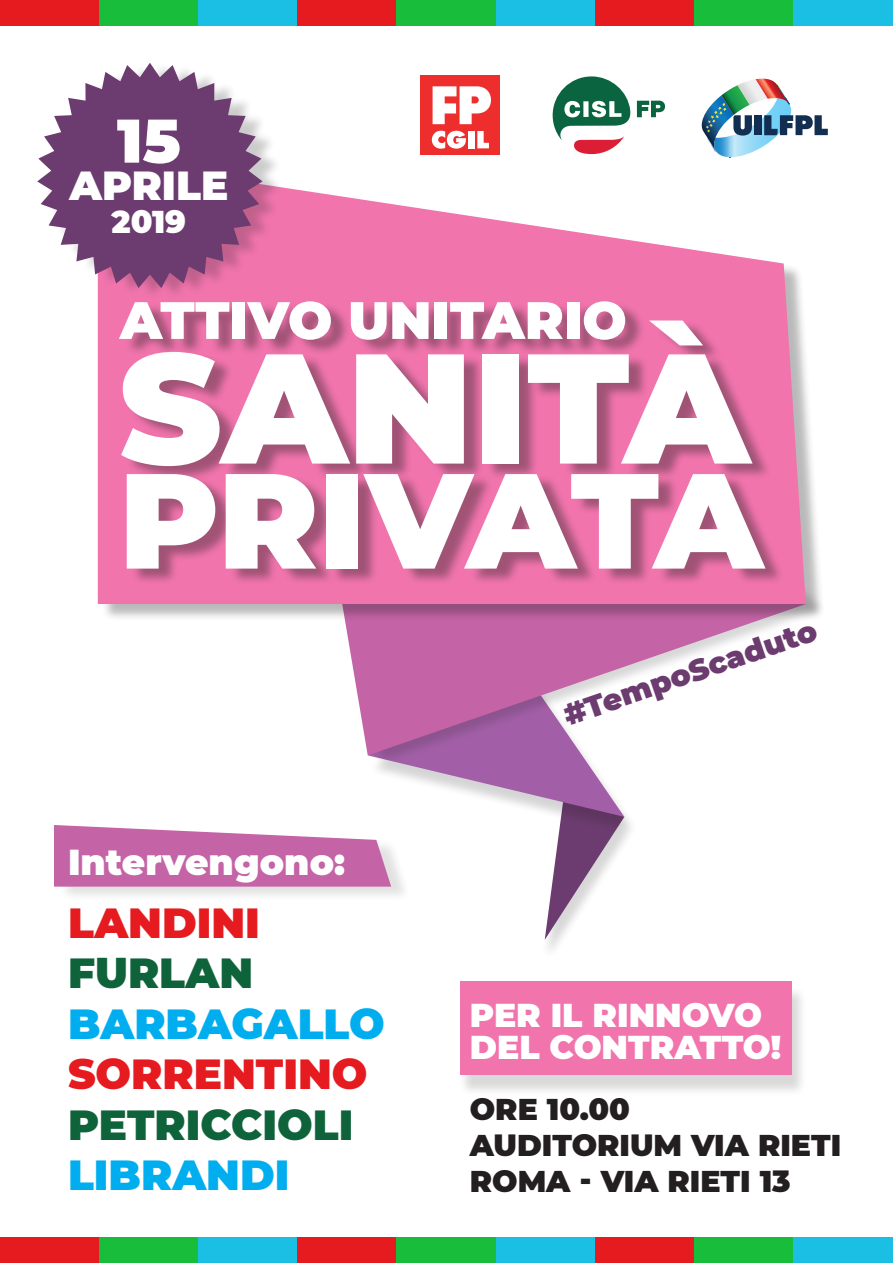
<style>
.page{position:relative;width:893px;height:1263px;background:#fff}
.page>*{position:absolute;margin:0;border:0;box-sizing:border-box;transform-origin:0 0}
.t1{font:900 156px "Montserrat";color:#fff}
.t2{font:900 135px "Montserrat";letter-spacing:-.02em;color:#fff}
.t3{font:900 61.5px "Montserrat";color:#fff}
.t4{font:900 52.5px "Montserrat";color:#fff}
.t5{font:900 42px "Montserrat";color:#00aeef}
.t6{font:900 42px "Montserrat";color:#e51b20}
.t7{font:900 42px "Montserrat";color:#0f633b}
.t8{font:900 40.5px "Montserrat";color:#fff}
.t9{font:900 36px "Montserrat";color:#fff}
.t10{font:900 33px/31.5px "Montserrat";color:#fff}
.t11{font:900 31.5px "Montserrat";color:#fff}
.t12{font:900 30px "Montserrat";color:#231f20}
.t13{font:900 30px "Montserrat";color:#6c3b6f}
</style>
<div class="page">
<div style="left:459px;top:986px;width:348px;height:110px;background:#231f20;opacity:.17"></div>
<div style="left:460px;top:981px;width:332px;height:94px;background:#f174ad"></div>
<div style="left:369px;top:662px;width:270px;height:175px;background:#231f20;opacity:.19"></div>
<svg style="left:54px;top:767px;width:570px;height:173px"></svg>
<div style="left:330px;top:454px;width:497px;height:313px;background:#231f20;opacity:.18"></div>
<svg style="left:330px;top:622px;width:476px;height:133px"></svg>
<div style="left:101px;top:161px;width:724px;height:461px;background:#231f20;opacity:.31"></div>
<svg style="left:98px;top:161px;width:708px;height:443px;fill:#f174ad"></svg>
<div style="left:126px;top:321px;width:659px;height:264px;background:#231f20;opacity:.39"></div>
<div style="left:124px;top:302px;width:521px;height:54px;background:#231f20;opacity:.39"></div>
<div style="left:44px;top:61px;width:240px;height:240px;background:#231f20;opacity:.23"></div>
<svg style="left:37px;top:63px;width:226px;height:225px;fill:#6c3b6f"></svg>
<div style="left:421px;top:75px;width:79px;height:80px;background:#ee2d2d"></div>
<svg style="left:432px;top:131px;width:34px;height:18px"></svg>
<div style="left:468px;top:131px;width:6px;height:17px;background:#fff"></div>
<svg style="left:477px;top:131px;width:12px;height:17px"></svg>
<svg style="left:433px;top:86px;width:58px;height:38px"></svg>
<svg style="left:553px;top:76px;width:78px;height:78px"></svg>
<svg style="left:637px;top:101px;width:28px;height:16px"></svg>
<img style="left:702px;top:112px;width:4px;height:18px">
<svg style="left:706px;top:79px;width:122px;height:78px"></svg>
<div style="left:0;top:1237px;width:99px;height:26px;background:#e51b20"></div>
<div style="left:99px;top:1237px;width:99px;height:26px;background:#17bd3b"></div>
<div style="left:198px;top:1237px;width:100px;height:26px;background:#1cbfe4"></div>
<div style="left:298px;top:1237px;width:99px;height:26px;background:#e51b20"></div>
<div style="left:397px;top:1237px;width:99px;height:26px;background:#17bd3b"></div>
<div style="left:496px;top:1237px;width:99px;height:26px;background:#1cbfe4"></div>
<div style="left:595px;top:1237px;width:99px;height:26px;background:#e51b20"></div>
<div style="left:694px;top:1237px;width:100px;height:26px;background:#17bd3b"></div>
<div style="left:794px;top:1237px;width:99px;height:26px;background:#1cbfe4"></div>
<div style="left:0;top:0;width:99px;height:26px;background:#e51b20"></div>
<div style="left:99px;top:0;width:99px;height:26px;background:#17bd3b"></div>
<div style="left:198px;top:0;width:100px;height:26px;background:#1cbfe4"></div>
<div style="left:298px;top:0;width:99px;height:26px;background:#e51b20"></div>
<div style="left:397px;top:0;width:99px;height:26px;background:#17bd3b"></div>
<div style="left:496px;top:0;width:99px;height:26px;background:#1cbfe4"></div>
<div style="left:595px;top:0;width:99px;height:26px;background:#e51b20"></div>
<div style="left:694px;top:0;width:100px;height:26px;background:#17bd3b"></div>
<div style="left:794px;top:0;width:99px;height:26px;background:#1cbfe4"></div>
<p class="t3" style="left:117px;top:95px;width:65px">15</p>
<p class="t8" style="left:69px;top:155px;width:160px">APRILE</p>
<p class="t11" style="left:112px;top:198px;width:76px">2019</p>
<p class="t4" style="left:120px;top:281px;width:508px">ATTIVO UNITARIO</p>
<p class="t1" style="left:119px;top:291px;width:632px">SANITÀ</p>
<p class="t2" style="left:119px;top:419px;width:645px">PRIVATA</p>
<p class="t9" style="left:68px;top:835px;width:279px">Intervengono:</p>
<p class="t6" style="left:68px;top:891px;width:193px">LANDINI</p>
<p class="t7" style="left:68px;top:942px;width:187px">FURLAN</p>
<p class="t5" style="left:68px;top:992px;width:318px">BARBAGALLO</p>
<p class="t6" style="left:68px;top:1043px;width:301px">SORRENTINO</p>
<p class="t7" style="left:68px;top:1093px;width:287px">PETRICCIOLI</p>
<p class="t5" style="left:68px;top:1143px;width:223px">LIBRANDI</p>
<p class="t13" style="left:557px;top:694px;width:267px;rotate:-19deg">#TempoScaduto</p>
<p class="t10" style="left:470px;top:997px;width:313px">PER IL RINNOVO<br>DEL CONTRATTO!</p>
<p class="t12" style="left:470px;top:1086px;width:162px">ORE 10.00</p>
<p class="t12" style="left:470px;top:1122px;width:373px">AUDITORIUM VIA RIETI</p>
<p class="t12" style="left:470px;top:1158px;width:322px">ROMA - VIA RIETI 13</p>
</div>
